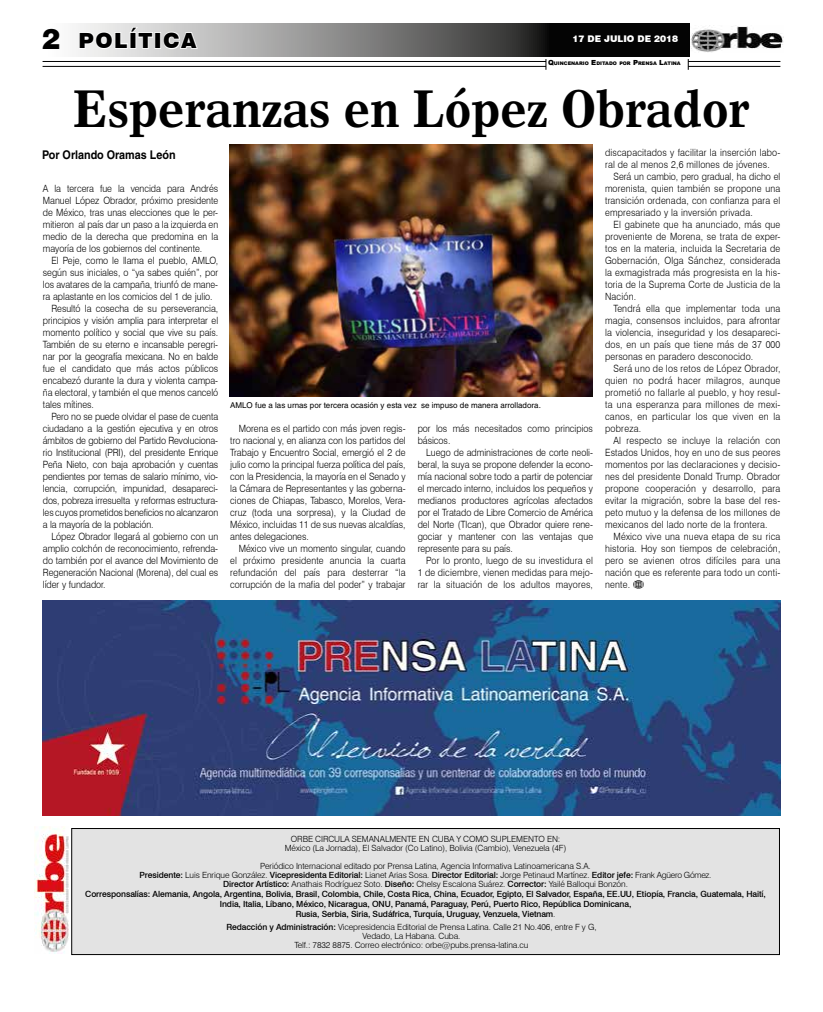
<style>
.page{position:relative;width:823px;height:1012px;background:#fff}
.page>*{position:absolute;margin:0;border:0;box-sizing:border-box;transform-origin:0 0}
.t1{font:700 53px "Times Europa LT Std";color:#000;scale:.9 1}
.t2{font:900 20.9px "Swiss 721 BT";letter-spacing:.07em;color:#000}
.t3{font:700 12px "Helvetica LT Std";color:#000;scale:.9 1}
.t4{font:300 10px/12px "Swiss 721 BT";color:#000;text-align:justify;scale:.9 1}
.t5{font:300 10px/12px "Swiss 721 BT";letter-spacing:.02em;color:#000;scale:.9 1}
.t6{font:900 9.2px "Swiss 721 BT";color:#fff}
.t7{font:300 8.5px/9px "Swiss 721 BT";letter-spacing:-.01em;color:#000;text-align:center}
.t8{font:500 8.5px/10.2px "Swiss 721 BT";letter-spacing:-.01em;color:#000;text-align:center}
.t9{font:8px "Helvetica LT Std";color:#000}
.t10{font:900 4.9px "Arial";color:#000}
.s1{font-size:28px}
.s2{font-size:7px}
.s3{font-weight:500}
.s4{font-weight:300}
</style>
<div class="page">
<svg style="left:76px;top:24px;width:612px;height:33px;background:#626161"></svg>
<hr style="left:43px;top:61px;width:502px;height:1px;background:#000">
<hr style="left:43px;top:66px;width:502px;height:1px;background:#000">
<hr style="left:687px;top:61px;width:93px;height:1px;background:#000">
<hr style="left:687px;top:66px;width:93px;height:1px;background:#000">
<img style="left:690px;top:25px;width:92px;height:27px">
<svg style="left:78px;top:26px;width:76px;height:24px"></svg>
<div style="left:154px;top:32px;width:7px;height:17px;border:2px solid #fff"></div>
<svg style="left:162px;top:31px;width:37px;height:19px"></svg>
<img style="left:43px;top:600px;width:737px;height:216px">
<div style="left:72px;top:829px;width:707px;height:126px;background:#e3e3e3"></div>
<div style="left:71px;top:828px;width:708px;height:127px;border:1px solid #000"></div>
<img style="left:34px;top:827px;width:34px;height:127px">
<svg style="left:633px;top:580px;width:9px;height:8px"></svg>
<img style="left:230px;top:144px;width:362px;height:252px">
<h2 class="t2" style="left:42px;top:28px;width:156px"><span class="s1">2</span> POLÍTICA</h2>
<p class="t6" style="left:572px;top:34px;width:107px">17 DE JULIO DE 2018</p>
<p class="t10" style="left:547px;top:60px;width:134px"><span class="s2">Q</span>UINCENARIO <span class="s2">E</span> DITADO POR <span class="s2">P</span>RENSA <span class="s2">L</span>ATINA</p>
<h1 class="t1" style="left:73px;top:77px;width:752px">Esperanzas en López Obrador</h1>
<p class="t3" style="left:42px;top:148px;width:150px">Por Orlando Oramas León</p>
<p class="t4" style="left:43px;top:182px;width:196px">A la tercera fue la vencida para Andrés Manuel López Obrador, próximo presidente de México, tras unas elecciones que le per&shy;mitieron al país dar un paso a la izquierda en medio de la derecha que predomina en la mayoría de los gobiernos del continente.</p>
<p class="t4" style="left:51px;top:254px;width:187px">El Peje, como le llama el pueblo, AMLO,</p>
<p class="t4" style="left:43px;top:266px;width:196px">según sus iniciales, o “ya sabes quién”, por</p>
<p class="t4" style="left:43px;top:278px;width:196px">los avatares de la campaña, triunfó de mane-</p>
<p class="t4" style="left:43px;top:290px;width:190px">ra aplastante en los comicios del 1 de julio.</p>
<p class="t4" style="left:51px;top:302px;width:187px">Resultó la cosecha de su perseverancia,</p>
<p class="t4" style="left:43px;top:314px;width:196px">principios y visión amplia para interpretar el</p>
<p class="t4" style="left:43px;top:326px;width:196px">momento político y social que vive su país.</p>
<p class="t4" style="left:43px;top:338px;width:196px">También de su eterno e incansable peregri-</p>
<p class="t4" style="left:43px;top:350px;width:196px">nar por la geografía mexicana. No en balde</p>
<p class="t4" style="left:43px;top:362px;width:196px">fue el candidato que más actos públicos</p>
<p class="t4" style="left:43px;top:374px;width:196px">encabezó durante la dura y violenta campa-</p>
<p class="t4" style="left:43px;top:386px;width:196px">ña electoral, y también el que menos canceló</p>
<p class="t4" style="left:43px;top:398px;width:58px">tales mítines.</p>
<p class="t4" style="left:51px;top:410px;width:187px">Pero no se puede olvidar el pase de cuenta</p>
<p class="t4" style="left:43px;top:422px;width:196px">ciudadano a la gestión ejecutiva y en otros</p>
<p class="t4" style="left:43px;top:434px;width:196px">ámbitos de gobierno del Partido Revoluciona-</p>
<p class="t4" style="left:43px;top:446px;width:196px">rio Institucional (PRI), del presidente Enrique</p>
<p class="t4" style="left:43px;top:458px;width:196px">Peña Nieto, con baja aprobación y cuentas</p>
<p class="t4" style="left:43px;top:470px;width:196px">pendientes por temas de salario mínimo, vio-</p>
<p class="t4" style="left:43px;top:482px;width:196px">lencia, corrupción, impunidad, desapareci-</p>
<p class="t4" style="left:43px;top:494px;width:196px">dos, pobreza irresuelta y reformas estructura-</p>
<p class="t4" style="left:43px;top:506px;width:196px">les cuyos prometidos beneficios no alcanzaron</p>
<p class="t4" style="left:43px;top:518px;width:125px">a la mayoría de la población.</p>
<p class="t4" style="left:51px;top:530px;width:187px">López Obrador llegará al gobierno con un</p>
<p class="t4" style="left:43px;top:542px;width:196px">amplio colchón de reconocimiento, refrenda-</p>
<p class="t4" style="left:43px;top:554px;width:196px">do también por el avance del Movimiento de</p>
<p class="t4" style="left:43px;top:566px;width:196px">Regeneración Nacional (Morena), del cual es</p>
<p class="t4" style="left:43px;top:578px;width:71px">líder y fundador.</p>
<p class="t9" style="left:230px;top:401px;width:312px">AMLO fue a las urnas por tercera ocasión y esta vez se impuso de manera arrolladora.</p>
<p class="t4" style="left:230px;top:422px;width:196px;text-indent:9px">Morena es el partido con más joven regis&shy;tro nacional y, en alianza con los partidos del Trabajo y Encuentro Social, emergió el 2 de julio como la principal fuerza política del país, con la Presidencia, la mayoría en el Senado y la Cámara de Representantes y las goberna&shy;ciones de Chiapas, Tabasco, Morelos, Vera&shy;cruz (toda una sorpresa), y la Ciudad de México, incluidas 11 de sus nuevas alcaldías, antes delegaciones.</p>
<p class="t4" style="left:230px;top:542px;width:196px;text-indent:9px">México vive un momento singular, cuando el próximo presidente anuncia la cuarta refundación del país para desterrar “la corrupción de la mafia del poder” y trabajar</p>
<p class="t4" style="left:417px;top:422px;width:196px">por los más necesitados como principios básicos.</p>
<p class="t4" style="left:417px;top:446px;width:196px;text-indent:9px">Luego de administraciones de corte neoli&shy;beral, la suya se propone defender la econo&shy;mía nacional sobre todo a partir de potenciar el mercado interno, incluidos los pequeños y medianos productores agrícolas afectados por el Tratado de Libre Comercio de América del Norte (Tlcan), que Obrador quiere rene&shy;gociar y mantener con las ventajas que represente para su país.</p>
<p class="t4" style="left:417px;top:554px;width:196px;text-indent:9px">Por lo pronto, luego de su investidura el 1 de diciembre, vienen medidas para mejo&shy;rar la situación de los adultos mayores,</p>
<p class="t5" style="left:604px;top:146px;width:196px">discapacitados y facilitar la inserción labo&shy;ral de al menos 2,6 millones de jóvenes.</p>
<p class="t4" style="left:604px;top:170px;width:196px;text-indent:9px">Será un cambio, pero gradual, ha dicho el morenista, quien también se propone una transición ordenada, con confianza para el empresariado y la inversión privada.</p>
<p class="t4" style="left:604px;top:218px;width:196px;text-indent:9px">El gabinete que ha anunciado, más que proveniente de Morena, se trata de exper&shy;tos en la materia, incluida la Secretaria de Gobernación, Olga Sánchez, considerada la exmagistrada más progresista en la his&shy;toria de la Suprema Corte de Justicia de la Nación.</p>
<p class="t4" style="left:604px;top:302px;width:196px;text-indent:9px">Tendrá ella que implementar toda una magia, consensos incluidos, para afrontar la violencia, inseguridad y los desapareci&shy;dos, en un país que tiene más de 37 000 personas en paradero desconocido.</p>
<p class="t4" style="left:604px;top:362px;width:196px;text-indent:9px">Será uno de los retos de López Obrador, quien no podrá hacer milagros, aunque prometió no fallarle al pueblo, y hoy resul&shy;ta una esperanza para millones de mexi&shy;canos, en particular los que viven en la pobreza.</p>
<p class="t4" style="left:604px;top:434px;width:196px;text-indent:9px">Al respecto se incluye la relación con Estados Unidos, hoy en uno de sus peores momentos por las declaraciones y decisio&shy;nes del presidente Donald Trump. Obrador propone cooperación y desarrollo, para evitar la migración, sobre la base del res&shy;peto mutuo y la defensa de los millones de mexicanos del lado norte de la frontera.</p>
<p class="t4" style="left:604px;top:530px;width:196px;text-indent:9px">México vive una nueva etapa de su rica historia. Hoy son tiempos de celebración, pero se avienen otros difíciles para una nación que es referente para todo un conti&shy;nente.</p>
<p class="t7" style="left:284px;top:834px;width:283px">ORBE CIRCULA SEMANALMENTE EN CUBA Y COMO SUPLEMENTO EN:<br>México (La Jornada), El Salvador (Co Latino), Bolivia (Cambio), Venezuela (4F)</p>
<p class="t7" style="left:139px;top:861px;width:573px">Periódico Internacional editado por Prensa Latina, Agencia Informativa Latinoamericana S.A.<br><span class="s3">Presidente:</span> Luis Enrique González. <span class="s3">Vicepresidenta Editorial:</span> Lianet Arias Sosa. <span class="s3">Director Editorial:</span> Jorge Petinaud Martínez. <span class="s3">Editor jefe:</span> Frank Agüero Gómez.<br><span class="s3">Director Artístico:</span> Anathais Rodríguez Soto. <span class="s3">Diseño:</span> Chelsy Escalona Suárez. <span class="s3">Corrector:</span> Yailé Balloqui Bonzón.</p>
<p class="t8" style="left:85px;top:889px;width:681px">Corresponsalías: Alemania, Angola, Argentina, Bolivia, Brasil, Colombia, Chile, Costa Rica, China, Ecuador, Egipto, El Salvador, España, EE.UU, Etiopía, Francia, Guatemala, Haití,<br>India, Italia, Líbano, México, Nicaragua, ONU, Panamá, Paraguay, Perú, Puerto Rico, República Dominicana,<br>Rusia, Serbia, Siria, Sudáfrica, Turquía, Uruguay, Venzuela, Vietnam<span class="s4">.</span></p>
<p class="t7" style="left:226px;top:922px;width:371px"><span class="s3">Redacción y Administración:</span> Vicepresidencia Editorial de Prensa Latina. Calle 21 No.406, entre F y G,<br>Vedado, La Habana. Cuba.<br>Telf.: 7832 8875. Correo electrónico: orbe@pubs.prensa-latina.cu</p>
</div>
